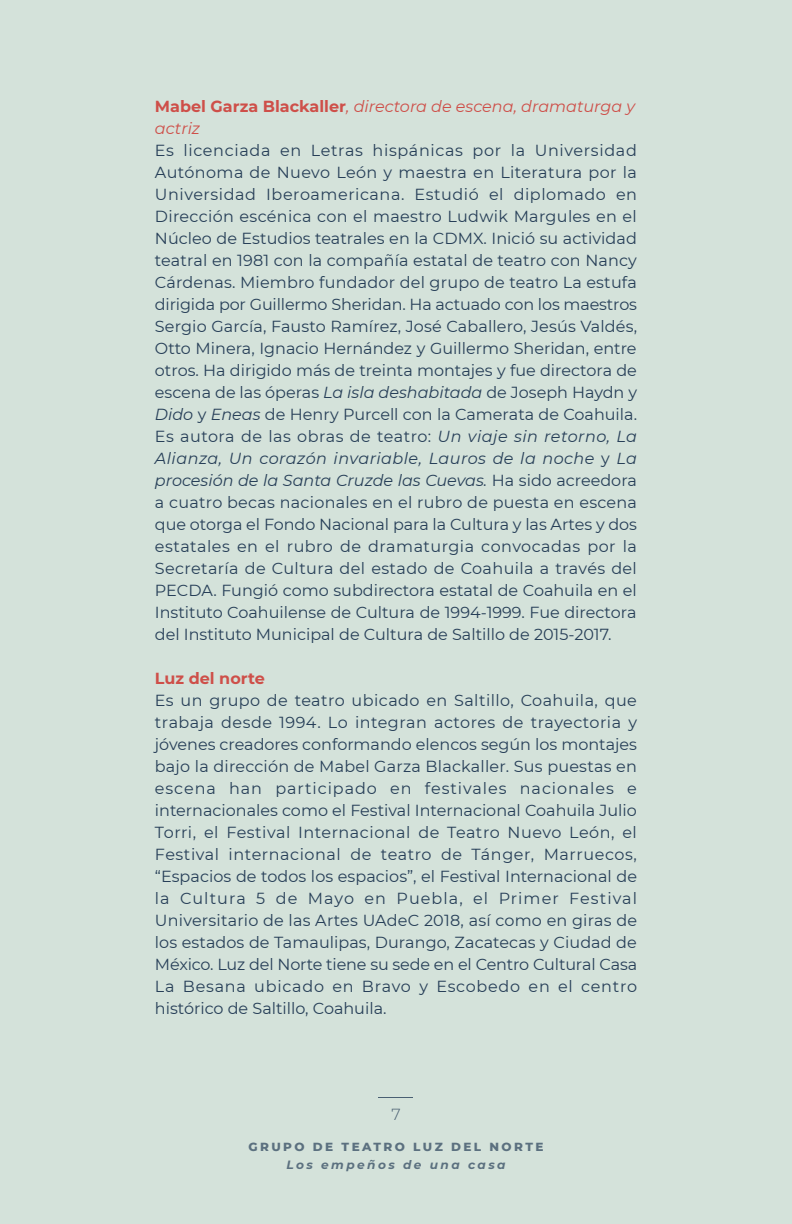
<style>
.page{position:relative;width:792px;height:1224px;background:#d4e2da}
.page>*{position:absolute;margin:0;border:0;box-sizing:border-box;transform-origin:0 0}
.t1{font:16px/22px "Montserrat";color:#273f58;text-align:justify}
.t2{font:italic 16px/22px "Montserrat";color:#ce4f49}
.t3{font:700 16px "Montserrat";color:#ce4f49}
.t4{font:300 16px "Montserrat";color:#273f58}
.t5{font:800 12px "Montserrat";letter-spacing:.2em;color:#273f58}
.t6{font:italic 700 12px "Montserrat";letter-spacing:.2em;color:#273f58}
.s1{font-weight:700;font-style:normal}
.s2{font-style:italic}
</style>
<div class="page">
<hr style="left:379px;top:1097px;width:34px;height:1px;background:#273f58">
<p class="t2" style="left:155px;top:95px;width:482px"><span class="s1">Mabel Garza Blackaller</span>, directora de escena, dramaturga y actriz</p>
<p class="t1" style="left:155px;top:139px;width:484px">Es licenciada en Letras hispánicas por la Universidad Autónoma de Nuevo León y maestra en Literatura por la Universidad Iberoamericana. Estudió el diplomado en Dirección escénica con el maestro Ludwik Margules en el Núcleo de Estudios teatrales en la CDMX. Inició su actividad teatral en 1981 con la compañía estatal de teatro con Nancy Cárdenas. Miembro fundador del grupo de teatro La estufa dirigida por Guillermo Sheridan. Ha actuado con los maestros Sergio García, Fausto Ramírez, José Caballero, Jesús Valdés, Otto Minera, Ignacio Hernández y Guillermo Sheridan, entre otros. Ha dirigido más de treinta montajes y fue directora de escena de las óperas <span class="s2">La isla deshabitada</span> de Joseph Haydn y <span class="s2">Dido</span> y <span class="s2">Eneas</span> de Henry Purcell con la Camerata de Coahuila.<br>Es autora de las obras de teatro: <span class="s2">Un viaje sin retorno, La Alianza, Un corazón invariable, Lauros de la noche</span> y <span class="s2">La procesión de la Santa Cruzde las Cuevas.</span> Ha sido acreedora a cuatro becas nacionales en el rubro de puesta en escena que otorga el Fondo Nacional para la Cultura y las Artes y dos estatales en el rubro de dramaturgia convocadas por la Secretaría de Cultura del estado de Coahuila a través del PECDA. Fungió como subdirectora estatal de Coahuila en el Instituto Coahuilense de Cultura de 1994-1999. Fue directora del Instituto Municipal de Cultura de Saltillo de 2015-2017.</p>
<p class="t3" style="left:155px;top:667px;width:111px">Luz del norte</p>
<p class="t1" style="left:155px;top:689px;width:484px">Es un grupo de teatro ubicado en Saltillo, Coahuila, que trabaja desde 1994. Lo integran actores de trayectoria y jóvenes creadores conformando elencos según los montajes bajo la dirección de Mabel Garza Blackaller. Sus puestas en escena han participado en festivales nacionales e internacionales como el Festival Internacional Coahuila Julio Torri, el Festival Internacional de Teatro Nuevo León, el Festival internacional de teatro de Tánger, Marruecos, “Espacios de todos los espacios”, el Festival Internacional de la Cultura 5 de Mayo en Puebla, el Primer Festival Universitario de las Artes UAdeC 2018, así como en giras de los estados de Tamaulipas, Durango, Zacatecas y Ciudad de México. Luz del Norte tiene su sede en el Centro Cultural Casa La Besana ubicado en Bravo y Escobedo en el centro histórico de Saltillo, Coahuila.</p>
<p class="t4" style="left:391px;top:1104px;width:11px">7</p>
<p class="t5" style="left:249px;top:1138px;width:296px">GRUPO DE TEATRO LUZ DEL NORTE</p>
<p class="t6" style="left:286px;top:1156px;width:221px">Los empeños de una casa</p>
</div>
